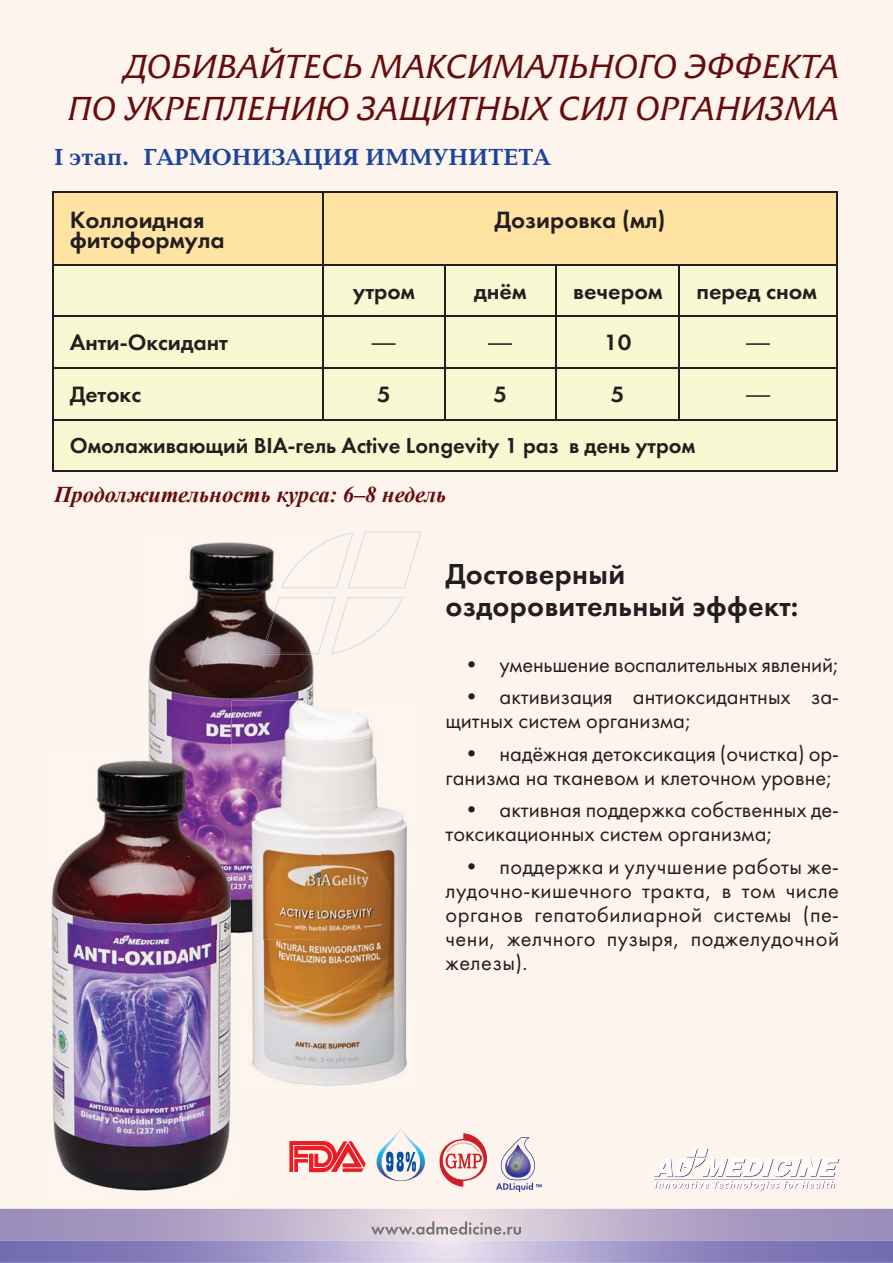
<style>
.page{position:relative;width:893px;height:1263px;background:#fff}
.page>*{position:absolute;margin:0;border:0;box-sizing:border-box;transform-origin:0 0}
.t1{font:italic 33px/42px "Friz Quadrata C";letter-spacing:.01em;color:#670c0d;text-align:right}
.t2{font:30px/32.5px "Futura Demi C";letter-spacing:.01em;color:#231f20}
.t3{font:24.45px/20.1px "Futura Demi C";color:#231f20}
.t4{font:700 24px "Baltica C";letter-spacing:.01em;color:#1d439b}
.t5{font:23.1px "Futura Demi C";color:#231f20;scale:1.04 1}
.t6{font:23.1px "Futura Demi C";color:#231f20}
.t7{font:23.1px "Avant Garde Gothic C";color:#231f20;scale:1.04 1}
.t8{font:22.5px/24px "Futura Book C";color:#231f20}
.t9{font:22.5px "Futura Demi C";color:#231f20}
.t10{font:italic 700 22.5px "Times New Roman";color:#670c0d}
</style>
<div class="page">
<svg style="left:0;top:1240px;width:893px;height:23px;background:#a198c9"></svg>
<div style="left:0;top:0;width:893px;height:1209px;background:#fdf5ed"></div>
<svg style="left:0;top:1209px;width:893px;height:31px;background:#b7a9c8"></svg>
<svg style="left:371px;top:1221px;width:150px;height:14px;background:#c5bcc1"></svg>
<div style="left:53px;top:193px;width:783px;height:71px;background:#ffe3a2"></div>
<div style="left:53px;top:265px;width:783px;height:206px;background:#f8f8d2"></div>
<hr style="left:52px;top:192px;width:785px;height:1px;background:#231f20">
<hr style="left:53px;top:264px;width:783px;height:1px;background:#231f20">
<hr style="left:53px;top:315px;width:783px;height:2px;background:#231f20">
<hr style="left:53px;top:367px;width:783px;height:1px;background:#231f20">
<hr style="left:53px;top:419px;width:783px;height:1px;background:#231f20">
<hr style="left:52px;top:471px;width:785px;height:1px;background:#231f20">
<hr style="left:52px;top:193px;width:1px;height:72px;background:#231f20">
<hr style="left:322px;top:193px;width:2px;height:71px;background:#231f20">
<hr style="left:836px;top:193px;width:1px;height:72px;background:#231f20">
<hr style="left:52px;top:265px;width:1px;height:51px;background:#231f20">
<hr style="left:322px;top:265px;width:2px;height:50px;background:#231f20">
<hr style="left:444px;top:265px;width:1px;height:50px;background:#231f20">
<hr style="left:555px;top:265px;width:2px;height:50px;background:#231f20">
<hr style="left:679px;top:265px;width:1px;height:50px;background:#231f20">
<hr style="left:836px;top:265px;width:1px;height:51px;background:#231f20">
<hr style="left:52px;top:316px;width:1px;height:52px;background:#231f20">
<hr style="left:322px;top:317px;width:2px;height:50px;background:#231f20">
<hr style="left:444px;top:317px;width:1px;height:50px;background:#231f20">
<hr style="left:555px;top:317px;width:2px;height:50px;background:#231f20">
<hr style="left:679px;top:317px;width:1px;height:50px;background:#231f20">
<hr style="left:836px;top:316px;width:1px;height:52px;background:#231f20">
<hr style="left:52px;top:368px;width:1px;height:52px;background:#231f20">
<hr style="left:322px;top:368px;width:2px;height:51px;background:#231f20">
<hr style="left:444px;top:368px;width:1px;height:51px;background:#231f20">
<hr style="left:555px;top:368px;width:2px;height:51px;background:#231f20">
<hr style="left:679px;top:368px;width:1px;height:51px;background:#231f20">
<hr style="left:836px;top:368px;width:1px;height:52px;background:#231f20">
<hr style="left:52px;top:420px;width:1px;height:51px;background:#231f20">
<hr style="left:836px;top:420px;width:1px;height:51px;background:#231f20">
<svg style="left:289px;top:1127px;width:142px;height:55px;background:#e6c0c1"></svg>
<svg style="left:439px;top:1133px;width:103px;height:59px;background:#e2c6c9"></svg>
<img style="left:142px;top:537px;width:179px;height:214px">
<img style="left:280px;top:701px;width:133px;height:391px">
<img style="left:236px;top:940px;width:44px;height:152px">
<img style="left:231px;top:701px;width:90px;height:239px">
<img style="left:44px;top:751px;width:144px;height:446px">
<img style="left:188px;top:940px;width:48px;height:257px">
<img style="left:142px;top:751px;width:94px;height:189px">
<img style="left:261px;top:597px;width:60px;height:57px">
<svg style="left:321px;top:531px;width:101px;height:58px;background:#faf3ec"></svg>
<div style="left:281px;top:544px;width:40px;height:43px;background:#fef5ee"></div>
<svg style="left:321px;top:597px;width:83px;height:57px;background:#faf3ec"></svg>
<svg style="left:653px;top:1148px;width:186px;height:42px"></svg>
<h1 class="t1" style="left:68px;top:49px;width:772px">ДОБИВАЙТЕСЬ МАКСИМАЛЬНОГО ЭФФЕКТА<br>ПО УКРЕПЛЕНИЮ ЗАЩИТНЫХ СИЛ ОРГАНИЗМА</h1>
<p class="t4" style="left:54px;top:148px;width:498px">I этап. ГАРМОНИЗАЦИЯ ИММУНИТЕТА</p>
<p class="t3" style="left:70px;top:212px;width:156px">Коллоидная фитоформула</p>
<p class="t3" style="left:494px;top:212px;width:173px">Дозировка (мл)</p>
<p class="t6" style="left:353px;top:282px;width:64px">утром</p>
<p class="t5" style="left:474px;top:282px;width:52px">днём</p>
<p class="t5" style="left:573px;top:282px;width:87px">вечером</p>
<p class="t5" style="left:696px;top:282px;width:117px">перед сном</p>
<p class="t6" style="left:70px;top:334px;width:160px">Анти-Оксидант</p>
<p class="t7" style="left:372px;top:332px;width:25px">—</p>
<p class="t7" style="left:488px;top:332px;width:25px">—</p>
<p class="t5" style="left:604px;top:334px;width:28px">10</p>
<p class="t7" style="left:746px;top:332px;width:25px">—</p>
<p class="t6" style="left:70px;top:385px;width:73px">Детокс</p>
<p class="t5" style="left:377px;top:385px;width:15px">5</p>
<p class="t5" style="left:493px;top:385px;width:15px">5</p>
<p class="t5" style="left:611px;top:385px;width:15px">5</p>
<p class="t7" style="left:746px;top:383px;width:25px">—</p>
<p class="t9" style="left:70px;top:437px;width:627px">Омолаживающий BIA-гель Active Longevity 1 раз в день утром</p>
<p class="t10" style="left:54px;top:482px;width:394px">Продолжительность курса: 6–8 недель</p>
<h2 class="t2" style="left:445px;top:560px;width:354px">Достоверный оздоровительный эффект:</h2>
<p class="t8" style="left:464px;top:654px;width:376px">• уменьшение воспалительных явлений;</p>
<p class="t8" style="left:445px;top:687px;width:395px;text-indent:19px">• активизация антиоксидантных за&shy;щитных систем организма;</p>
<p class="t8" style="left:445px;top:743px;width:395px;text-align:right">• надёжная детоксикация (очистка) ор&shy;ганизма на тканевом и клеточном уровне;</p>
<p class="t8" style="left:445px;top:800px;width:395px;text-indent:19px">• активная поддержка собственных де&shy;токсикационных систем организма;</p>
<p class="t8" style="left:445px;top:856px;width:395px;text-align:justify;text-indent:19px">• поддержка и улучшение работы же&shy;лудочно-кишечного тракта, в том числе органов гепатобилиарной системы (пе&shy;чени, желчного пузыря, поджелудочной железы).</p>
</div>
